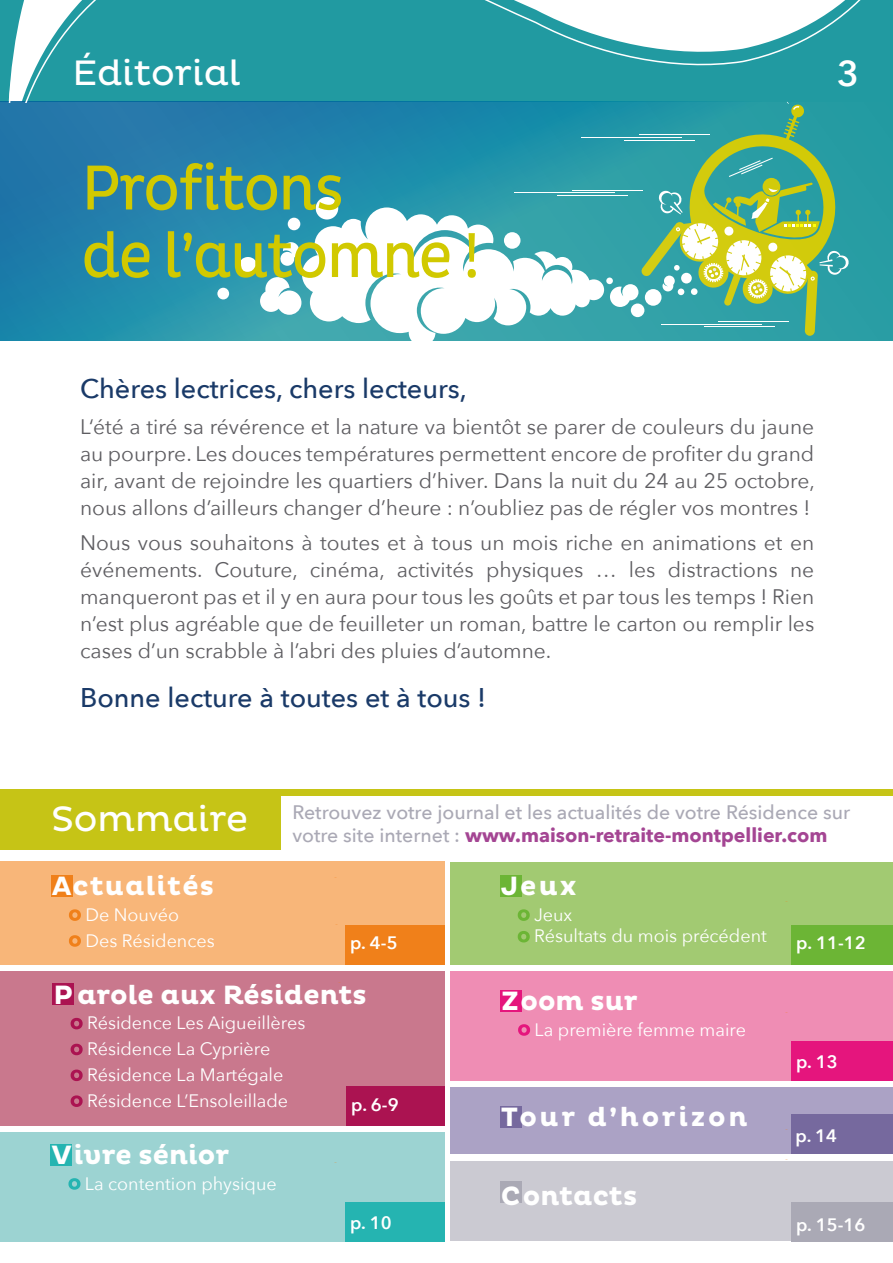
<style>
.page{position:relative;width:893px;height:1263px;background:#fff}
.page>*{position:absolute;margin:0;border:0;box-sizing:border-box;transform-origin:0 0}
.t1{font:64.5px/67.5px "Pluto Cond";letter-spacing:-.03em;color:#d1c900}
.t2{font:36px "Pluto";color:#fff}
.t3{font:600 36px "Avenir Next";color:#fff}
.t4{font:500 27px "Avenir Next";color:#1a3a68}
.t5{font:700 27px "Pluto";color:#fff}
.t6{font:700 27px "Pluto";letter-spacing:.1em;color:#fff}
.t7{font:700 27px "Pluto";letter-spacing:.04em;color:#fff}
.t8{font:21px/27px "Avenir Next";color:#5e5d61;text-align:justify}
.t9{font:500 19.5px/23.4px "Avenir Next";color:#aaa9b5}
.t10{font:18px/25.8px "Avenir Next";color:#fff}
.t11{font:600 18px "Avenir Next";color:#fff}
.s1{font-family:"Pluto";font-weight:400;font-size:36px;color:#fff}
.s2{font-weight:700;color:#a44593}
</style>
<div class="page">
<svg style="left:281px;top:795px;width:612px;height:77px"></svg>
<svg style="left:0;top:102px;width:893px;height:238px;background:#2388aa"></svg>
<hr style="left:572px;top:190px;width:70px;height:1px;background:#fff">
<hr style="left:558px;top:195px;width:70px;height:1px;background:#fff">
<hr style="left:514px;top:192px;width:101px;height:1px;background:#fff">
<hr style="left:581px;top:137px;width:101px;height:1px;background:#fff">
<div style="left:606px;top:277px;width:7px;height:7px;background:#fff;border-radius:50%"></div>
<div style="left:316px;top:197px;width:22px;height:22px;background:#fff;border-radius:50%"></div>
<svg style="left:260px;top:207px;width:344px;height:133px"></svg>
<div style="left:217px;top:288px;width:12px;height:11px;background:#fff;border-radius:50%"></div>
<div style="left:238px;top:257px;width:20px;height:19px;background:#fff;border-radius:50%"></div>
<div style="left:288px;top:218px;width:12px;height:12px;background:#fff;border-radius:50%"></div>
<svg style="left:610px;top:102px;width:240px;height:234px;background:#62b08f"></svg>
<svg style="left:4px;top:0;width:889px;height:102px"></svg>
<div style="left:0;top:793px;width:281px;height:57px;background:#c6c416"></div>
<div style="left:0;top:789px;width:893px;height:6px;background:#c6c416"></div>
<div style="left:0;top:862px;width:445px;height:103px;background:#f8b679"></div>
<div style="left:345px;top:925px;width:100px;height:40px;background:#f0801a"></div>
<div style="left:51px;top:875px;width:22px;height:21px;background:#f0801a"></div>
<svg style="left:69px;top:909px;width:12px;height:12px"></svg>
<svg style="left:69px;top:935px;width:12px;height:12px"></svg>
<div style="left:0;top:971px;width:445px;height:155px;background:#c9788d"></div>
<div style="left:53px;top:983px;width:21px;height:22px;background:#ab1351"></div>
<svg style="left:71px;top:1018px;width:12px;height:11px"></svg>
<svg style="left:71px;top:1044px;width:12px;height:11px"></svg>
<svg style="left:71px;top:1069px;width:12px;height:12px"></svg>
<svg style="left:71px;top:1095px;width:12px;height:12px"></svg>
<div style="left:346px;top:1086px;width:99px;height:40px;background:#ab1351"></div>
<div style="left:0;top:1132px;width:445px;height:109px;background:#9cd3d2"></div>
<div style="left:50px;top:1143px;width:22px;height:22px;background:#25b4b1"></div>
<svg style="left:68px;top:1178px;width:12px;height:12px"></svg>
<div style="left:345px;top:1202px;width:100px;height:39px;background:#25b4b1"></div>
<div style="left:451px;top:862px;width:442px;height:103px;background:#a2ca72"></div>
<div style="left:500px;top:875px;width:21px;height:21px;background:#6cb535"></div>
<svg style="left:518px;top:909px;width:12px;height:12px"></svg>
<svg style="left:518px;top:931px;width:12px;height:11px"></svg>
<div style="left:791px;top:925px;width:102px;height:40px;background:#6cb535"></div>
<div style="left:451px;top:971px;width:442px;height:109px;background:#ef8db4"></div>
<div style="left:500px;top:990px;width:21px;height:21px;background:#e5157d"></div>
<svg style="left:518px;top:1024px;width:12px;height:12px"></svg>
<div style="left:791px;top:1041px;width:102px;height:39px;background:#e5157d"></div>
<div style="left:451px;top:1087px;width:442px;height:66px;background:#aba2c5"></div>
<div style="left:500px;top:1106px;width:21px;height:22px;background:#76699e"></div>
<div style="left:791px;top:1114px;width:102px;height:39px;background:#76699e"></div>
<div style="left:451px;top:1161px;width:442px;height:80px;background:#cbcad2"></div>
<div style="left:500px;top:1181px;width:21px;height:22px;background:#aaa9b5"></div>
<div style="left:791px;top:1202px;width:102px;height:39px;background:#aaa9b5"></div>
<h2 class="t2" style="left:73px;top:52px;width:170px">Éditorial</h2>
<h2 class="t3" style="left:837px;top:42px;width:23px">3</h2>
<h1 class="t1" style="left:81px;top:155px;width:401px">Profitons<br>de l’automne !</h1>
<p class="t4" style="left:80px;top:366px;width:388px">Chères lectrices, chers lecteurs,</p>
<p class="t8" style="left:80px;top:412px;width:736px">L‘été a tiré sa révérence et la nature va bientôt se parer de couleurs du jaune au pourpre. Les douces températures permettent encore de profiter du grand air, avant de rejoindre les quartiers d’hiver. Dans la nuit du 24 au 25 octobre, nous allons d’ailleurs changer d’heure : n’oubliez pas de régler vos montres !</p>
<p class="t8" style="left:80px;top:528px;width:736px">Nous vous souhaitons à toutes et à tous un mois riche en animations et en événements. Couture, cinéma, activités physiques … les distractions ne manqueront pas et il y en aura pour tous les goûts et par tous les temps ! Rien n’est plus agréable que de feuilleter un roman, battre le carton ou remplir les cases d’un scrabble à l’abri des pluies d’automne.</p>
<p class="t4" style="left:80px;top:675px;width:408px">Bonne lecture à toutes et à tous !</p>
<p class="t9" style="left:292px;top:800px;width:559px;text-indent:-241px"><span class="s1">Sommaire</span> Retrouvez votre journal et les actualités de votre Résidence sur votre site internet : <span class="s2">www.maison-retraite-montpellier.com</span></p>
<p class="t7" style="left:52px;top:870px;width:164px">Actualités</p>
<p class="t10" style="left:85px;top:901px;width:131px">De Nouvéo<br>Des Résidences</p>
<p class="t5" style="left:501px;top:870px;width:78px">Jeux</p>
<p class="t10" style="left:534px;top:903px;width:234px;line-height:21.6px">Jeux<br>Résultats du mois précédent</p>
<p class="t11" style="left:796px;top:928px;width:71px">p. 11-12</p>
<p class="t11" style="left:350px;top:928px;width:49px">p. 4-5</p>
<p class="t5" style="left:54px;top:979px;width:315px">P arole aux Résidents</p>
<p class="t10" style="left:87px;top:1009px;width:220px">Résidence Les Aigueillères<br>Résidence La Cyprière<br>Résidence La Martégale<br>Résidence L’Ensoleillade</p>
<p class="t5" style="left:501px;top:985px;width:138px">Zoom sur</p>
<p class="t10" style="left:535px;top:1016px;width:213px">La première femme maire</p>
<p class="t11" style="left:796px;top:1047px;width:43px">p. 13</p>
<p class="t11" style="left:351px;top:1089px;width:49px">p. 6-9</p>
<p class="t6" style="left:501px;top:1102px;width:248px">Tour d’horizon</p>
<p class="t5" style="left:51px;top:1139px;width:179px">Vivre sénior</p>
<p class="t10" style="left:85px;top:1170px;width:193px">La contention physique</p>
<p class="t11" style="left:350px;top:1208px;width:43px">p. 10</p>
<p class="t5" style="left:501px;top:1180px;width:138px">Contacts</p>
<p class="t11" style="left:795px;top:1120px;width:43px">p. 14</p>
<p class="t11" style="left:796px;top:1209px;width:71px">p. 15-16</p>
</div>
